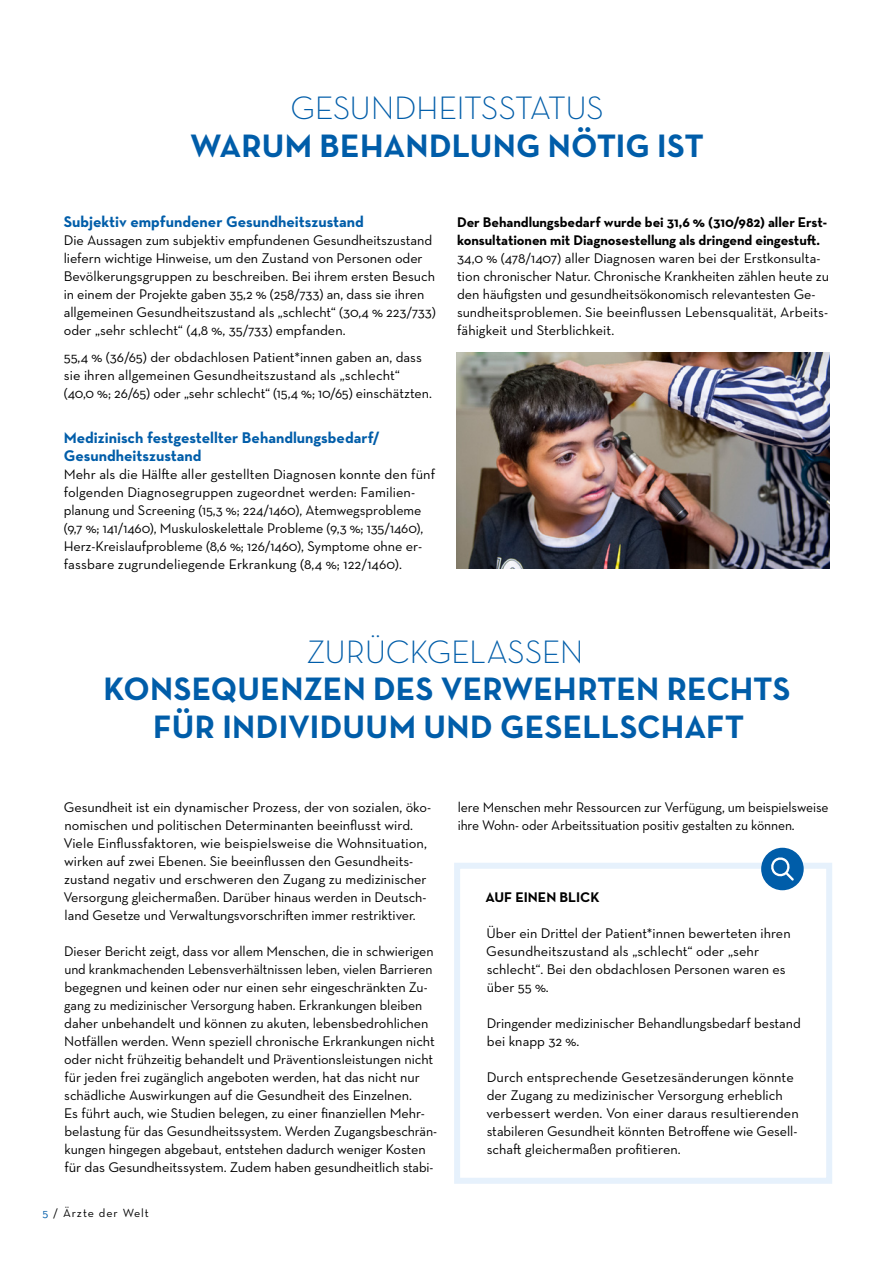
<style>
.page{position:relative;width:893px;height:1263px;background:#fff}
.page>*{position:absolute;margin:0;border:0;box-sizing:border-box;transform-origin:0 0}
.t1{font:700 33px/37.5px "Neutraface Text";letter-spacing:.005em;color:#005da9;text-align:center}
.t2{font:300 33px "Neutraface Text";letter-spacing:-.015em;color:#005da9}
.t3{font:700 15.75px/18px "Neutraface Text";color:#005da9}
.t4{font:14.25px/18px "Neutraface Text";letter-spacing:-.005em;color:#000}
.t5{font:700 14.25px/18px "Neutraface Text";letter-spacing:-.005em;color:#000}
.t6{font:12px "Neutraface Text";letter-spacing:.08em;color:#000}
.s1{color:#005da9}
</style>
<div class="page">
<div style="left:454px;top:863px;width:378px;height:321px;border:6px solid #e6f1fc"></div>
<img style="left:456px;top:353px;width:373px;height:216px">
<div style="left:761px;top:848px;width:43px;height:42px;background:#005da9;border-radius:50%"></div>
<svg style="left:771px;top:857px;width:23px;height:24px"></svg>
<h1 class="t2" style="left:291px;top:87px;width:315px">GESUNDHEITSSTATUS</h1>
<h1 class="t1" style="left:190px;top:126px;width:515px">WARUM BEHANDLUNG NÖTIG IST</h1>
<p class="t3" style="left:64px;top:212px;width:302px">Subjektiv empfundener Gesundheitszustand</p>
<p class="t4" style="left:64px;top:231px;width:374px">Die Aussagen zum subjektiv empfundenen Gesundheitszustand liefern wichtige Hinweise, um den Zustand von Personen oder Bevölkerungsgruppen zu beschreiben. Bei ihrem ersten Besuch in einem der Projekte gaben 35,2 % (258/733) an, dass sie ihren allgemeinen Gesundheitszustand als „schlecht“ (30,4 % 223/733) oder „sehr schlecht“ (4,8 %, 35/733) empfanden.</p>
<p class="t4" style="left:64px;top:348px;width:370px">55,4 % (36/65) der obdachlosen Patient*innen gaben an, dass sie ihren allgemeinen Gesundheitszustand als „schlecht“ (40,0 %; 26/65) oder „sehr schlecht“ (15,4 %; 10/65) einschätzten.</p>
<p class="t3" style="left:64px;top:428px;width:317px">Medizinisch festgestellter Behandlungsbedarf/<br>Gesundheitszustand</p>
<p class="t4" style="left:64px;top:465px;width:373px">Mehr als die Hälfte aller gestellten Diagnosen konnte den fünf folgenden Diagnosegruppen zugeordnet werden: Familien&shy;planung und Screening (15,3 %; 224/1460), Atemwegsprobleme (9,7 %; 141/1460), Muskuloskelettale Probleme (9,3 %; 135/1460), Herz-Kreislaufprobleme (8,6 %; 126/1460), Symptome ohne er&shy;fassbare zugrundeliegende Erkrankung (8,4 %; 122/1460).</p>
<p class="t5" style="left:457px;top:213px;width:371px">Der Behandlungsbedarf wurde bei 31,6 % (310/982) aller Erst&shy;konsultationen mit Diagnosestellung als dringend eingestuft.</p>
<p class="t4" style="left:457px;top:249px;width:374px">34,0 % (478/1407) aller Diagnosen waren bei der Erstkonsulta&shy;tion chronischer Natur. Chronische Krankheiten zählen heute zu den häufigsten und gesundheitsökonomisch relevantesten Ge&shy;sundheitsproblemen. Sie beeinflussen Lebensqualität, Arbeits&shy;fähigkeit und Sterblichkeit.</p>
<h1 class="t2" style="left:306px;top:631px;width:279px">ZURÜCKGELASSEN</h1>
<h1 class="t1" style="left:103px;top:670px;width:689px">KONSEQUENZEN DES VERWEHRTEN RECHTS<br>FÜR INDIVIDUUM UND GESELLSCHAFT</h1>
<p class="t4" style="left:63px;top:798px;width:369px">Gesundheit ist ein dynamischer Prozess, der von sozialen, öko&shy;nomischen und politischen Determinanten beeinflusst wird.<br>Viele Einflussfaktoren, wie beispielsweise die Wohnsituation, wirken auf zwei Ebenen. Sie beeinflussen den Gesundheits&shy;zustand negativ und erschweren den Zugang zu medizinischer Versorgung gleichermaßen. Darüber hinaus werden in Deutsch&shy;land Gesetze und Verwaltungsvorschriften immer restriktiver.</p>
<p class="t4" style="left:64px;top:942px;width:375px">Dieser Bericht zeigt, dass vor allem Menschen, die in schwierigen und krankmachenden Lebensverhältnissen leben, vielen Barrieren begegnen und keinen oder nur einen sehr eingeschränkten Zu&shy;gang zu medizinischer Versorgung haben. Erkrankungen bleiben daher unbehandelt und können zu akuten, lebensbedrohlichen Notfällen werden. Wenn speziell chronische Erkrankungen nicht oder nicht frühzeitig behandelt und Präventionsleistungen nicht für jeden frei zugänglich angeboten werden, hat das nicht nur schädliche Auswirkungen auf die Gesundheit des Einzelnen.<br>Es führt auch, wie Studien belegen, zu einer finanziellen Mehr&shy;belastung für das Gesundheitssystem. Werden Zugangsbeschrän&shy;kungen hingegen abgebaut, entstehen dadurch weniger Kosten für das Gesundheitssystem. Zudem haben gesundheitlich stabi-</p>
<p class="t6" style="left:43px;top:1205px;width:108px"><span class="s1">5</span> / Ärzte der Welt</p>
<p class="t4" style="left:458px;top:798px;width:372px">lere Menschen mehr Ressourcen zur Verfügung, um beispielsweise ihre Wohn- oder Arbeitssituation positiv gestalten zu können.</p>
<p class="t5" style="left:486px;top:888px;width:116px">AUF EINEN BLICK</p>
<p class="t4" style="left:486px;top:924px;width:306px">Über ein Drittel der Patient*innen bewerteten ihren Gesundheitszustand als „schlecht“ oder „sehr schlecht“. Bei den obdachlosen Personen waren es über 55 %.</p>
<p class="t4" style="left:487px;top:1014px;width:316px">Dringender medizinischer Behandlungsbedarf bestand bei knapp 32 %.</p>
<p class="t4" style="left:486px;top:1068px;width:314px">Durch entsprechende Gesetzesänderungen könnte der Zugang zu medizinischer Versorgung erheblich verbessert werden. Von einer daraus resultierenden stabileren Gesundheit könnten Betroffene wie Gesell&shy;schaft gleichermaßen profitieren.</p>
</div>
